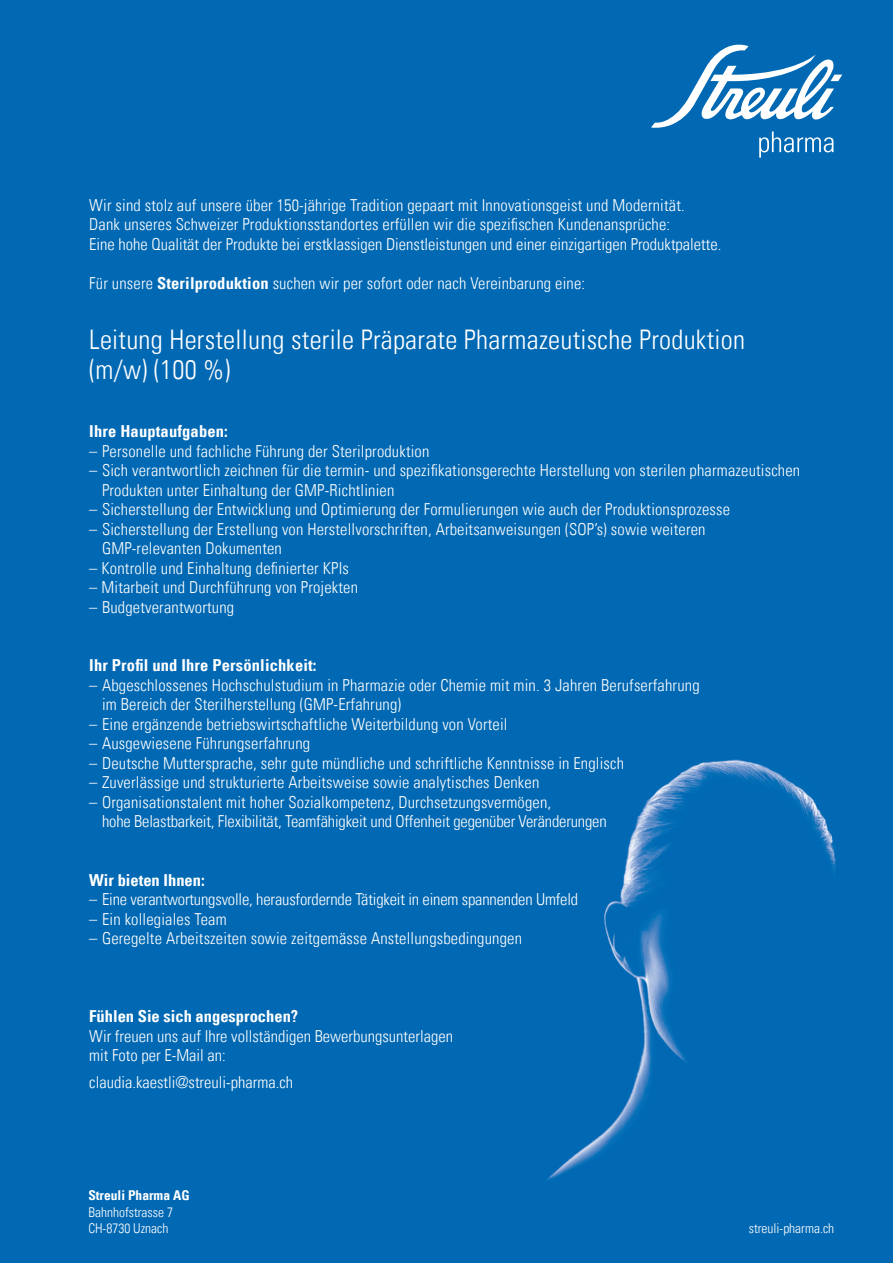
<style>
.page{position:relative;width:893px;height:1263px;background:#0168b3}
.page>*{position:absolute;margin:0;border:0;box-sizing:border-box;transform-origin:0 0}
.t1{font:27px "Univers Com 47 Light Cond";letter-spacing:.01em;color:#fff}
.t2{font:16.5px/19.5px "Univers Com 47 Light Cond";letter-spacing:.01em;color:#fff}
.t3{font:16.5px/19.5px "Univers Com 47 Light Cond";letter-spacing:-.01em;color:#fff}
.t4{font:16.5px "Univers Com 67 Bold Cond";letter-spacing:.01em;color:#fff}
.t5{font:13.5px/16.5px "Univers Com 47 Light Cond";color:#fff}
.t6{font:13.5px "Univers Com 67 Bold Cond";color:#fff}
.s1{font-family:"Univers Com 67 Bold Cond"}
</style>
<div class="page">
<svg style="left:651px;top:44px;width:191px;height:114px"></svg>
<img style="left:547px;top:759px;width:289px;height:421px">
<p class="t2" style="left:89px;top:195px;width:597px">Wir sind stolz auf unsere über 150-jährige Tradition gepaart mit Innovationsgeist und Modernität.</p>
<p class="t2" style="left:89px;top:214px;width:582px">Dank unseres Schweizer Produktionsstandortes erfüllen wir die spezifischen Kundenansprüche:</p>
<p class="t2" style="left:89px;top:234px;width:634px">Eine hohe Qualität der Produkte bei erstklassigen Dienstleistungen und einer einzigartigen Produktpalette.</p>
<p class="t2" style="left:89px;top:273px;width:497px">Für unsere <span class="s1">Sterilproduktion</span> suchen wir per sofort oder nach Vereinbarung eine:</p>
<p class="t1" style="left:89px;top:323px;width:657px">Leitung Herstellung sterile Präparate Pharmazeutische Produktion</p>
<p class="t1" style="left:89px;top:353px;width:143px">(m/w) (100 %)</p>
<p class="t4" style="left:89px;top:421px;width:140px">Ihre Hauptaufgaben:</p>
<p class="t2" style="left:89px;top:441px;width:342px">– Personelle und fachliche Führung der Sterilproduktion</p>
<p class="t2" style="left:102px;top:460px;width:700px;text-indent:-13px">– Sich verantwortlich zeichnen für die termin- und spezifikationsgerechte Herstellung von sterilen pharmazeutischen<br>Produkten unter Einhaltung der GMP-Richtlinien</p>
<p class="t2" style="left:89px;top:499px;width:642px">– Sicherstellung der Entwicklung und Optimierung der Formulierungen wie auch der Produktionsprozesse</p>
<p class="t2" style="left:102px;top:519px;width:605px;text-indent:-13px">– Sicherstellung der Erstellung von Herstellvorschriften, Arbeitsanweisungen (SOP’s) sowie weiteren<br>GMP-relevanten Dokumenten</p>
<p class="t2" style="left:89px;top:558px;width:261px">– Kontrolle und Einhaltung definierter KPIs</p>
<p class="t2" style="left:89px;top:577px;width:270px">– Mitarbeit und Durchführung von Projekten</p>
<p class="t2" style="left:89px;top:597px;width:146px">– Budgetverantwortung</p>
<p class="t4" style="left:89px;top:655px;width:229px">Ihr Profil und Ihre Persönlichkeit:</p>
<p class="t2" style="left:102px;top:675px;width:599px;text-indent:-13px">– Abgeschlossenes Hochschulstudium in Pharmazie oder Chemie mit min. 3 Jahren Berufserfahrung im Bereich der Sterilherstellung (GMP-Erfahrung)</p>
<p class="t2" style="left:89px;top:714px;width:420px">– Eine ergänzende betriebswirtschaftliche Weiterbildung von Vorteil</p>
<p class="t2" style="left:89px;top:733px;width:222px">– Ausgewiesene Führungserfahrung</p>
<p class="t2" style="left:89px;top:753px;width:536px">– Deutsche Muttersprache, sehr gute mündliche und schriftliche Kenntnisse in Englisch</p>
<p class="t2" style="left:89px;top:772px;width:452px">– Zuverlässige und strukturierte Arbeitsweise sowie analytisches Denken</p>
<p class="t3" style="left:102px;top:792px;width:506px;text-indent:-13px">– Organisationstalent mit hoher Sozialkompetenz, Durchsetzungsvermögen,<br>hohe Belastbarkeit, Flexibilität, Teamfähigkeit und Offenheit gegenüber Veränderungen</p>
<p class="t4" style="left:89px;top:869px;width:117px">Wir bieten Ihnen:</p>
<p class="t3" style="left:89px;top:889px;width:490px">– Eine verantwortungsvolle, herausfordernde Tätigkeit in einem spannenden Umfeld</p>
<p class="t2" style="left:89px;top:909px;width:139px">– Ein kollegiales Team</p>
<p class="t2" style="left:89px;top:928px;width:434px">– Geregelte Arbeitszeiten sowie zeitgemässe Anstellungsbedingungen</p>
<p class="t4" style="left:89px;top:1006px;width:210px">Fühlen Sie sich angesprochen?</p>
<p class="t2" style="left:89px;top:1026px;width:365px">Wir freuen uns auf Ihre vollständigen Bewerbungsunterlagen mit Foto per E-Mail an:</p>
<p class="t2" style="left:89px;top:1072px;width:205px">claudia.kaestli@streuli-pharma.ch</p>
<p class="t6" style="left:88px;top:1187px;width:103px">Streuli Pharma AG</p>
<p class="t5" style="left:88px;top:1204px;width:86px">Bahnhofstrasse 7<br>CH-8730 Uznach</p>
<p class="t5" style="left:749px;top:1220px;width:87px">streuli-pharma.ch</p>
</div>
